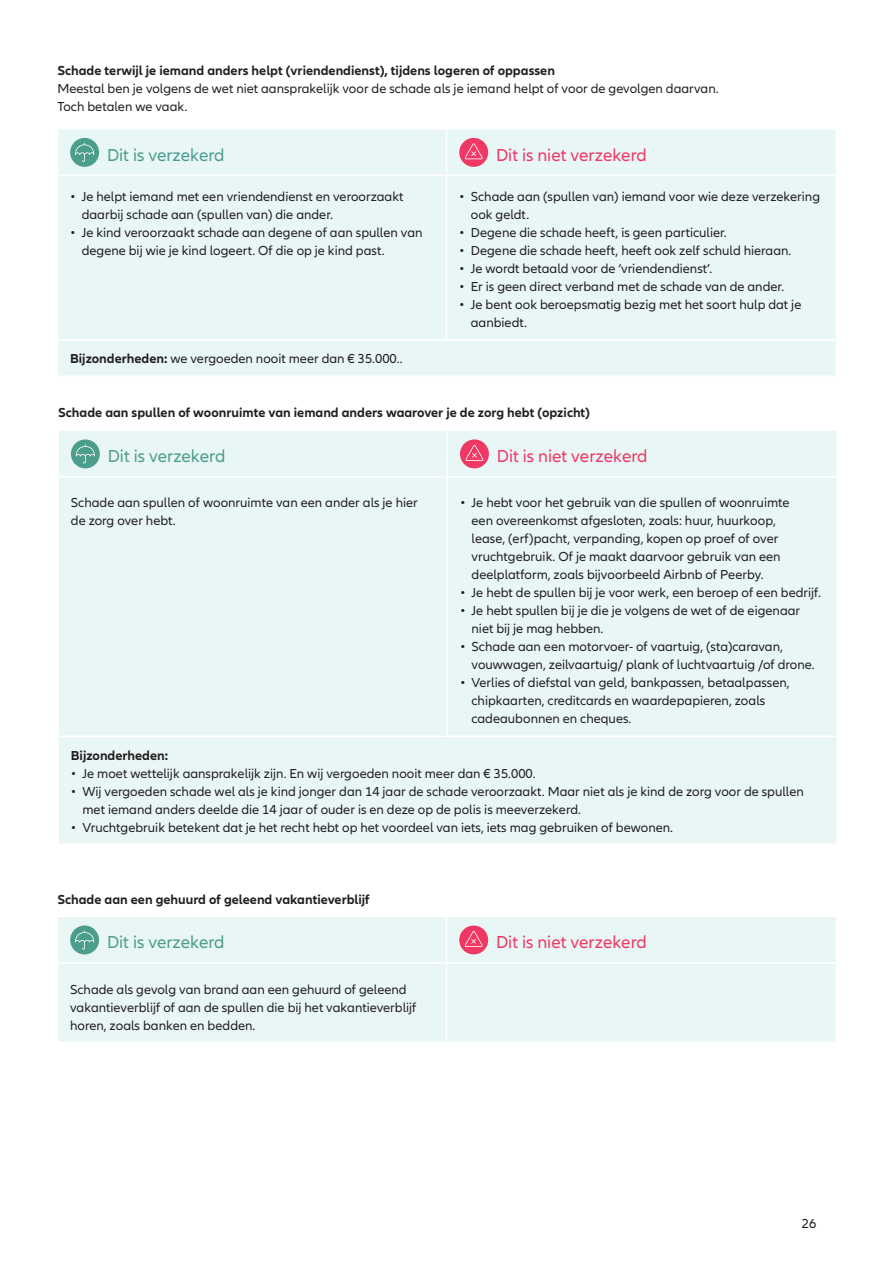
<style>
.page{position:relative;width:893px;height:1263px;background:#fff}
.page>*{position:absolute;margin:0;border:0;box-sizing:border-box;transform-origin:0 0}
.H3_tabel{font:18px "Allianz Neo";color:#ef3864}
.H3_tabel-2{font:18px "Allianz Neo";color:#4b9d8c}
.Paragraaf{font:13.5px/18px "Allianz Neo";color:#231f20}
.Paragraaf-2{font:700 13.5px "Allianz Neo";color:#231f20}
.s1{font-weight:700}
</style>
<div class="page">
<div style="left:58px;top:129px;width:778px;height:246px;background:#e9f6f6"></div>
<hr style="left:57px;top:339px;width:389px;height:2px;background:#fff">
<hr style="left:446px;top:339px;width:390px;height:2px;background:#fff">
<hr style="left:57px;top:175px;width:389px;height:1px;background:#fff">
<hr style="left:446px;top:175px;width:390px;height:1px;background:#fff">
<hr style="left:446px;top:129px;width:1px;height:46px;background:#fff">
<hr style="left:446px;top:176px;width:1px;height:163px;background:#fff">
<div style="left:70px;top:138px;width:29px;height:29px;background:#4b9d8c;border-radius:50%"></div>
<svg style="left:75px;top:143px;width:19px;height:19px"></svg>
<div style="left:459px;top:138px;width:29px;height:29px;background:#ef3864;border-radius:50%"></div>
<svg style="left:465px;top:143px;width:18px;height:16px"></svg>
<div style="left:59px;top:431px;width:777px;height:412px;background:#e9f6f6"></div>
<hr style="left:57px;top:735px;width:390px;height:2px;background:#fff">
<hr style="left:447px;top:735px;width:389px;height:2px;background:#fff">
<hr style="left:57px;top:476px;width:390px;height:2px;background:#fff">
<hr style="left:447px;top:476px;width:389px;height:2px;background:#fff">
<hr style="left:446px;top:431px;width:2px;height:45px;background:#fff">
<hr style="left:446px;top:478px;width:2px;height:257px;background:#fff">
<div style="left:71px;top:439px;width:29px;height:29px;background:#4b9d8c;border-radius:50%"></div>
<svg style="left:76px;top:444px;width:19px;height:19px"></svg>
<div style="left:460px;top:439px;width:29px;height:29px;background:#ef3864;border-radius:50%"></div>
<svg style="left:466px;top:445px;width:17px;height:16px"></svg>
<div style="left:58px;top:917px;width:778px;height:124px;background:#e9f6f6"></div>
<hr style="left:57px;top:962px;width:389px;height:2px;background:#fff">
<hr style="left:446px;top:962px;width:390px;height:2px;background:#fff">
<hr style="left:446px;top:917px;width:1px;height:45px;background:#fff">
<hr style="left:446px;top:964px;width:1px;height:77px;background:#fff">
<div style="left:70px;top:925px;width:29px;height:29px;background:#4b9d8c;border-radius:50%"></div>
<svg style="left:75px;top:930px;width:19px;height:19px"></svg>
<div style="left:459px;top:925px;width:29px;height:29px;background:#ef3864;border-radius:50%"></div>
<svg style="left:465px;top:931px;width:18px;height:16px"></svg>
<h4 class="Paragraaf-2" style="left:57px;top:63px;width:499px">Schade terwijl je iemand anders helpt (vriendendienst), tijdens logeren of oppassen</h4>
<p class="Paragraaf" style="left:57px;top:80px;width:663px">Meestal ben je volgens de wet niet aansprakelijk voor de schade als je iemand helpt of voor de gevolgen daarvan.<br>Toch betalen we vaak.</p>
<p class="H3_tabel-2" style="left:107px;top:145px;width:119px">Dit is verzekerd</p>
<p class="H3_tabel" style="left:496px;top:145px;width:152px">Dit is niet verzekerd</p>
<p class="Paragraaf" style="left:82px;top:188px;width:323px;text-indent:-12px">• Je helpt iemand met een vriendendienst en veroorzaakt daarbij schade aan (spullen van) die ander.</p>
<p class="Paragraaf" style="left:82px;top:224px;width:342px;text-indent:-12px">• Je kind veroorzaakt schade aan degene of aan spullen van degene bij wie je kind logeert. Of die op je kind past.</p>
<p class="Paragraaf" style="left:471px;top:188px;width:351px;text-indent:-12px">• Schade aan (spullen van) iemand voor wie deze verzekering ook geldt.</p>
<p class="Paragraaf" style="left:459px;top:224px;width:269px">• Degene die schade heeft, is geen particulier.</p>
<p class="Paragraaf" style="left:459px;top:242px;width:334px">• Degene die schade heeft, heeft ook zelf schuld hieraan.</p>
<p class="Paragraaf" style="left:459px;top:260px;width:255px">• Je wordt betaald voor de ‘vriendendienst’.</p>
<p class="Paragraaf" style="left:459px;top:278px;width:326px">• Er is geen direct verband met de schade van de ander.</p>
<p class="Paragraaf" style="left:471px;top:296px;width:332px;text-indent:-12px">• Je bent ook beroepsmatig bezig met het soort hulp dat je aanbiedt.</p>
<p class="Paragraaf" style="left:70px;top:350px;width:334px"><span class="s1">Bijzonderheden:</span> we vergoeden nooit meer dan € 35.000..</p>
<h4 class="Paragraaf-2" style="left:58px;top:405px;width:533px">Schade aan spullen of woonruimte van iemand anders waarover je de zorg hebt (opzicht)</h4>
<p class="H3_tabel-2" style="left:108px;top:446px;width:119px">Dit is verzekerd</p>
<p class="H3_tabel" style="left:497px;top:446px;width:152px">Dit is niet verzekerd</p>
<p class="Paragraaf" style="left:71px;top:494px;width:348px">Schade aan spullen of woonruimte van een ander als je hier de zorg over hebt.</p>
<p class="Paragraaf" style="left:472px;top:494px;width:320px;text-indent:-12px">• Je hebt voor het gebruik van die spullen of woonruimte een overeenkomst afgesloten, zoals: huur, huurkoop, lease, (erf)pacht, verpanding, kopen op proef of over vruchtgebruik. Of je maakt daarvoor gebruik van een deelplatform, zoals bijvoorbeeld Airbnb of Peerby.</p>
<p class="Paragraaf" style="left:460px;top:584px;width:362px">• Je hebt de spullen bij je voor werk, een beroep of een bedrijf.</p>
<p class="Paragraaf" style="left:472px;top:602px;width:330px;text-indent:-12px">• Je hebt spullen bij je die je volgens de wet of de eigenaar niet bij je mag hebben.</p>
<p class="Paragraaf" style="left:472px;top:638px;width:345px;text-indent:-12px">• Schade aan een motorvoer- of vaartuig, (sta)caravan, vouwwagen, zeilvaartuig/ plank of luchtvaartuig /of drone.</p>
<p class="Paragraaf" style="left:472px;top:674px;width:320px;text-indent:-12px">• Verlies of diefstal van geld, bankpassen, betaalpassen, chipkaarten, creditcards en waardepapieren, zoals cadeaubonnen en cheques.</p>
<p class="Paragraaf-2" style="left:71px;top:747px;width:99px">Bijzonderheden:</p>
<p class="Paragraaf" style="left:71px;top:764px;width:466px">• Je moet wettelijk aansprakelijk zijn. En wij vergoeden nooit meer dan € 35.000.</p>
<p class="Paragraaf" style="left:82px;top:782px;width:723px;text-indent:-12px">• Wij vergoeden schade wel als je kind jonger dan 14 jaar de schade veroorzaakt. Maar niet als je kind de zorg voor de spullen met iemand anders deelde die 14 jaar of ouder is en deze op de polis is meeverzekerd.</p>
<p class="Paragraaf" style="left:71px;top:818px;width:604px">• Vruchtgebruik betekent dat je het recht hebt op het voordeel van iets, iets mag gebruiken of bewonen.</p>
<p class="Paragraaf-2" style="left:57px;top:891px;width:314px">Schade aan een gehuurd of geleend vakantieverblijf</p>
<p class="H3_tabel-2" style="left:107px;top:932px;width:119px">Dit is verzekerd</p>
<p class="H3_tabel" style="left:496px;top:932px;width:152px">Dit is niet verzekerd</p>
<p class="Paragraaf" style="left:70px;top:980px;width:348px">Schade als gevolg van brand aan een gehuurd of geleend vakantieverblijf of aan de spullen die bij het vakantieverblijf horen, zoals banken en bedden.</p>
<p class="Paragraaf" style="left:802px;top:1214px;width:16px">26</p>
</div>
